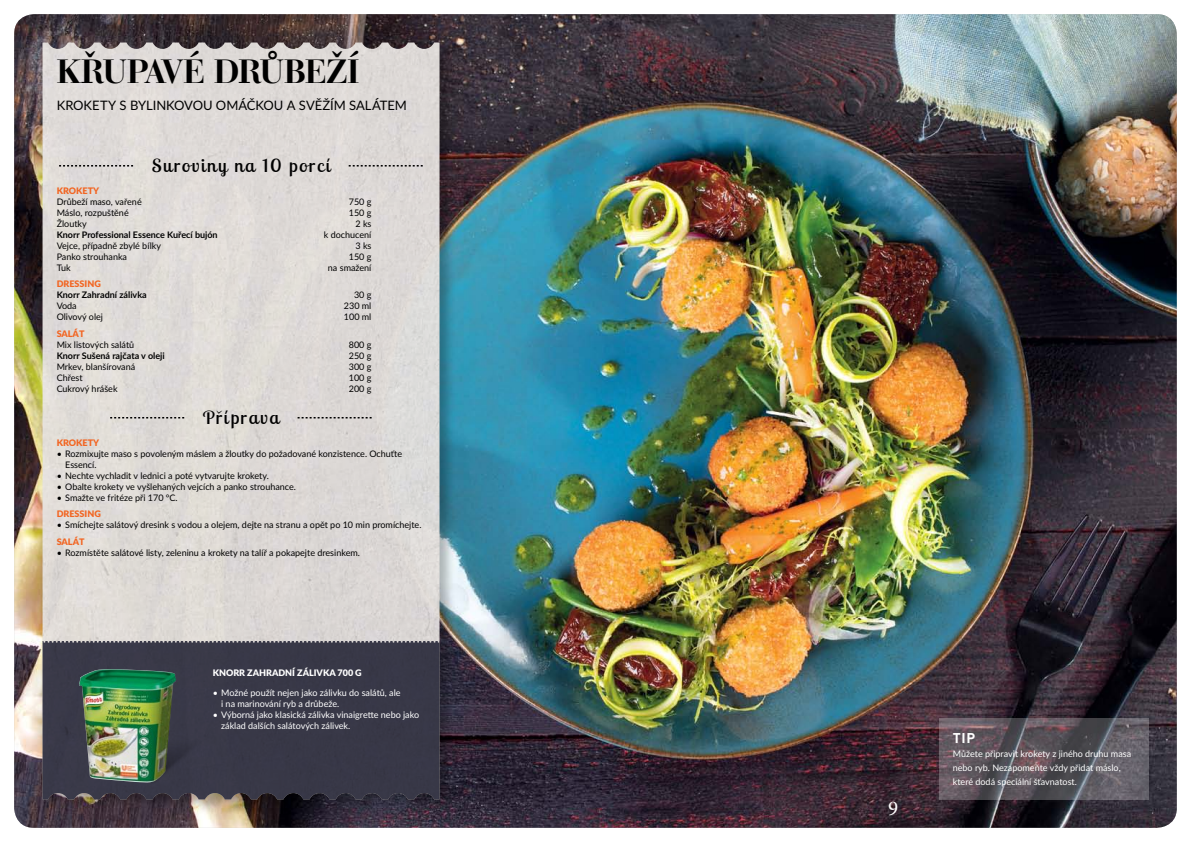
<style>
.page{position:relative;width:1191px;height:842px;background:#fff}
.page>*{position:absolute;margin:0;border:0;box-sizing:border-box;transform-origin:0 0}
.t1{font:700 35px "Bauer Bodni EU";letter-spacing:-.015em;color:#000}
.t2{font:21px "Minion Pro";color:#fff}
.t3{font:18px "Lobster Two";letter-spacing:.08em;color:#000;scale:1.1 1}
.t4{font:700 14px "DINCE";color:#fff}
.t5{font:13px "Lato";letter-spacing:-.01em;color:#000}
.t6{font:9px/11px "Lato";color:#000}
.t7{font:9px/14px "Lato";color:#fff}
.t8{font:700 9px "Lato";color:#000}
.t9{font:900 9px "Lato";color:#f26522}
.t10{font:900 9px "Lato";color:#fff}
</style>
<div class="page">
<img style="left:14px;top:14px;width:1162px;height:814px">
<div style="left:40px;top:40px;width:416px;height:776px;background:#000;opacity:.3"></div>
<div style="left:43px;top:43px;width:396px;height:598px;background:#dedad7"></div>
<div style="left:43px;top:642px;width:396px;height:157px;background:#383847"></div>
<svg style="left:43px;top:641px;width:396px;height:2px"></svg>
<div style="left:92px;top:738px;width:111px;height:46px;background:#000;opacity:.5"></div>
<svg style="left:176px;top:738px;width:27px;height:43px"></svg>
<img style="left:79px;top:669px;width:97px;height:113px">
<svg style="left:938px;top:718px;width:210px;height:81px;background:#5d575e"></svg>
<svg style="left:59px;top:165px;width:74px;height:2px"></svg>
<svg style="left:349px;top:165px;width:74px;height:2px"></svg>
<svg style="left:110px;top:417px;width:74px;height:1px"></svg>
<svg style="left:297px;top:417px;width:75px;height:1px"></svg>
<h1 class="t1" style="left:57px;top:50px;width:304px">KŘUPAVÉ DRŮBEŽÍ</h1>
<h3 class="t5" style="left:57px;top:96px;width:26px">kroket</h3>
<h3 class="t5" style="left:108px;top:96px;width:48px">y sbylinkovou</h3>
<h3 class="t5" style="left:216px;top:96px;width:41px">om áčkou</h3>
<h3 class="t5" style="left:287px;top:96px;width:8px">asv</h3>
<h3 class="t5" style="left:315px;top:96px;width:75px">ěžím salátem</h3>
<h3 class="t3" style="left:152px;top:154px;width:164px">Suroviny na 10 porcí</h3>
<p class="t9" style="left:57px;top:184px;width:44px">KROKETY</p>
<p class="t6" style="left:57px;top:195px;width:87px">Drůbeží maso, vařené</p>
<p class="t6" style="left:349px;top:195px;width:24px">750 g</p>
<p class="t6" style="left:57px;top:206px;width:74px">Máslo, rozpuštěné</p>
<p class="t6" style="left:349px;top:206px;width:24px">150 g</p>
<p class="t6" style="left:57px;top:217px;width:32px">Žloutky</p>
<p class="t6" style="left:355px;top:217px;width:17px">2 ks</p>
<p class="t8" style="left:57px;top:228px;width:162px">Knorr Professional Essence Kuřecí bujón</p>
<p class="t6" style="left:324px;top:228px;width:49px">k dochucení</p>
<p class="t6" style="left:57px;top:239px;width:106px">Vejce, případně zbylé bílky</p>
<p class="t6" style="left:355px;top:239px;width:17px">3 ks</p>
<p class="t6" style="left:57px;top:250px;width:72px">Panko strouhanka</p>
<p class="t6" style="left:349px;top:250px;width:24px">150 g</p>
<p class="t6" style="left:57px;top:261px;width:15px">Tuk</p>
<p class="t6" style="left:328px;top:261px;width:45px">na smažení</p>
<p class="t9" style="left:57px;top:277px;width:46px">DRESSING</p>
<p class="t8" style="left:57px;top:288px;width:92px">Knorr Zahradní zálivka</p>
<p class="t6" style="left:354px;top:289px;width:19px">30g</p>
<p class="t6" style="left:57px;top:300px;width:22px">Voda</p>
<p class="t6" style="left:344px;top:300px;width:29px">230 ml</p>
<p class="t6" style="left:57px;top:311px;width:48px">Olivový olej</p>
<p class="t6" style="left:344px;top:311px;width:29px">100 ml</p>
<p class="t9" style="left:57px;top:327px;width:29px">SALÁT</p>
<p class="t6" style="left:57px;top:339px;width:79px">Mix listových salátů</p>
<p class="t6" style="left:349px;top:339px;width:24px">800 g</p>
<p class="t8" style="left:57px;top:349px;width:110px">Knorr Sušená rajčata v oleji</p>
<p class="t6" style="left:349px;top:350px;width:24px">250 g</p>
<p class="t6" style="left:57px;top:361px;width:80px">Mrkev, blanšírovaná</p>
<p class="t6" style="left:349px;top:361px;width:24px">300 g</p>
<p class="t6" style="left:57px;top:372px;width:27px">Chřest</p>
<p class="t6" style="left:349px;top:372px;width:24px">100 g</p>
<p class="t6" style="left:57px;top:383px;width:62px">Cukrový hrášek</p>
<p class="t6" style="left:349px;top:383px;width:24px">200 g</p>
<h3 class="t3" style="left:203px;top:406px;width:71px">Pˇríprava</h3>
<p class="t9" style="left:57px;top:435px;width:44px">KROKETY</p>
<p class="t6" style="left:65px;top:447px;width:338px;text-indent:-9px">• Rozmixujte maso s povoleným máslem a žloutky do požadované konzistence. Ochuťte<br>Essencí.</p>
<p class="t6" style="left:57px;top:469px;width:214px">• Nechte vychladit v lednici a poté vytvarujte krokety.</p>
<p class="t6" style="left:57px;top:480px;width:241px">• Obalte krokety ve vyšlehaných vejcích a panko strouhance.</p>
<p class="t6" style="left:57px;top:491px;width:123px">• Smažte ve fritéze při 170 °C.</p>
<p class="t9" style="left:57px;top:507px;width:46px">DRESSING</p>
<p class="t6" style="left:57px;top:519px;width:366px">• Smíchejte salátový dresink s vodou a olejem, dejte na stranu a opět po 10 min promíchejte.</p>
<p class="t9" style="left:57px;top:535px;width:29px">SALÁT</p>
<p class="t6" style="left:57px;top:547px;width:305px">• Rozmístěte salátové listy, zeleninu a krokety na talíř a pokapejte dresinkem.</p>
<p class="t10" style="left:213px;top:666px;width:151px">KNORR ZAHRADNÍ ZÁLIVKA 700 G</p>
<p class="t7" style="left:221px;top:687px;width:181px;line-height:11px;text-indent:-9px">• Možné použít nejen jako zálivku do salátů, ale i na marinování ryb a drůbeže.</p>
<p class="t7" style="left:221px;top:709px;width:199px;line-height:11px;text-indent:-9px">• Výborná jako klasická zálivka vinaigrette nebo jako základ dalších salátových zálivek.</p>
<h2 class="t2" style="left:888px;top:794px;width:12px">9</h2>
<h3 class="t4" style="left:952px;top:729px;width:24px">TIP</h3>
<p class="t7" style="left:952px;top:747px;width:180px">Můžete připravit krokety z jiného druhu masa nebo ryb. Nezapomeňte vždy přidat máslo, které dodá speciální šťavnatost.</p>
</div>
